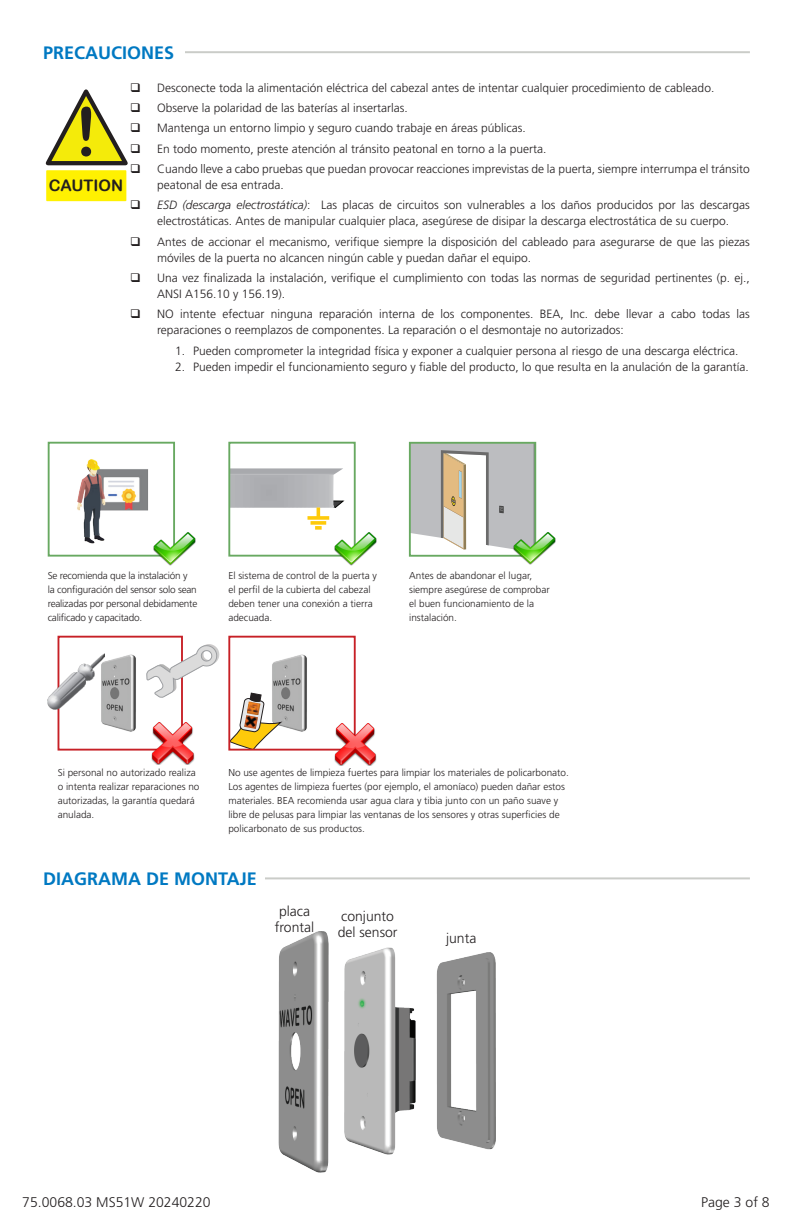
<style>
.page{position:relative;width:792px;height:1224px;background:#fff}
.page>*{position:absolute;margin:0;border:0;box-sizing:border-box;transform-origin:0 0}
.t1{font:67.4px "Arial Rounded MT Bold";color:#231f20}
.t2{font:700 18px "Frutiger LT Std";color:#0079c2}
.t3{font:15.8px "Arial Rounded MT Bold";color:#231f20}
.t4{font:300 14px/16px "Frutiger LT Std";color:#231f20}
.t5{font:300 12px/16px "Frutiger LT Std";color:#231f20}
.t6{font:300 10px/14px "Frutiger LT Std";color:#231f20}
.t7{font:300 10px/14px "Frutiger LT Std";letter-spacing:-.02em;color:#231f20}
.s1{font-style:italic}
</style>
<div class="page">
<hr style="left:43px;top:51px;width:707px;height:2px;background:#969991">
<hr style="left:43px;top:877px;width:707px;height:2px;background:#969991">
<svg style="left:412px;top:445px;width:121px;height:105px"></svg>
<div style="left:409px;top:442px;width:127px;height:115px;border:2px solid #68a961"></div>
<img style="left:513px;top:529px;width:43px;height:36px">
<img style="left:77px;top:459px;width:71px;height:85px">
<div style="left:48px;top:442px;width:127px;height:115px;border:2px solid #68a961"></div>
<img style="left:153px;top:529px;width:43px;height:37px">
<svg style="left:231px;top:468px;width:114px;height:50px"></svg>
<svg style="left:308px;top:516px;width:21px;height:4px"></svg>
<svg style="left:311px;top:521px;width:15px;height:4px"></svg>
<svg style="left:315px;top:526px;width:7px;height:4px"></svg>
<div style="left:228px;top:442px;width:128px;height:115px;border:2px solid #68a961"></div>
<img style="left:334px;top:529px;width:42px;height:37px">
<img style="left:101px;top:653px;width:35px;height:79px">
<div style="left:58px;top:636px;width:125px;height:115px;border:2px solid #c72026"></div>
<img style="left:48px;top:654px;width:57px;height:56px">
<svg style="left:146px;top:644px;width:74px;height:54px"></svg>
<img style="left:152px;top:722px;width:42px;height:43px">
<img style="left:250px;top:654px;width:57px;height:78px">
<svg style="left:231px;top:693px;width:50px;height:55px"></svg>
<div style="left:228px;top:636px;width:128px;height:115px;border:2px solid #c72026"></div>
<img style="left:334px;top:723px;width:43px;height:43px">
<img style="left:278px;top:932px;width:218px;height:240px">
<img style="left:309px;top:949px;width:106px;height:109px">
<div style="left:43px;top:43px;width:142px;height:18px;background:#fff"></div>
<div style="left:47px;top:171px;width:79px;height:29px;background:#fff101"></div>
<div style="left:46px;top:170px;width:80px;height:31px;border:1px solid #fff101"></div>
<div style="left:43px;top:869px;width:222px;height:18px;background:#fff"></div>
<svg style="left:45px;top:89px;width:83px;height:84px"></svg>
<p class="t2" style="left:43px;top:42px;width:133px">PRECAUCIONES</p>
<p class="t1" style="left:75px;top:92px;width:24px">!</p>
<p class="t3" style="left:49px;top:176px;width:76px">CAUTION</p>
<p class="t5" style="left:157px;top:80px;width:559px">Desconecte toda la alimentación eléctrica del cabezal antes de intentar cualquier procedimiento de cableado.</p>
<p class="t5" style="left:157px;top:100px;width:252px">Observe la polaridad de las baterías al insertarlas.</p>
<p class="t5" style="left:157px;top:120px;width:370px">Mantenga un entorno limpio y seguro cuando trabaje en áreas públicas.</p>
<p class="t5" style="left:157px;top:141px;width:391px">En todo momento, preste atención al tránsito peatonal en torno a la puerta.</p>
<p class="t5" style="left:157px;top:161px;width:594px">Cuando lleve a cabo pruebas que puedan provocar reacciones imprevistas de la puerta, siempre interrumpa el tránsito peatonal de esa entrada.</p>
<p class="t5" style="left:157px;top:197px;width:594px"><span class="s1">ESD (descarga electrostática)</span>: Las placas de circuitos son vulnerables a los daños producidos por las descargas electrostáticas. Antes de manipular cualquier placa, asegúrese de disipar la descarga electrostática de su cuerpo.</p>
<p class="t5" style="left:157px;top:234px;width:594px">Antes de accionar el mecanismo, verifique siempre la disposición del cableado para asegurarse de que las piezas móviles de la puerta no alcancen ningún cable y puedan dañar el equipo.</p>
<p class="t5" style="left:157px;top:270px;width:594px">Una vez finalizada la instalación, verifique el cumplimiento con todas las normas de seguridad pertinentes (p. ej.,<br>ANSI A156.10 y 156.19).</p>
<p class="t5" style="left:157px;top:306px;width:594px">NO intente efectuar ninguna reparación interna de los componentes. BEA, Inc. debe llevar a cabo todas las reparaciones o reemplazos de componentes. La reparación o el desmontaje no autorizados:</p>
<p class="t5" style="left:175px;top:343px;width:565px">1. Pueden comprometer la integridad física y exponer a cualquier persona al riesgo de una descarga eléctrica.</p>
<p class="t5" style="left:175px;top:359px;width:575px">2. Pueden impedir el funcionamiento seguro y fiable del producto, lo que resulta en la anulación de la garantía.</p>
<p class="t7" style="left:48px;top:569px;width:151px">Se recomienda que la instalación y<br>la configuración del sensor solo sean realizadas por personal debidamente calificado y capacitado.</p>
<p class="t6" style="left:228px;top:569px;width:150px">El sistema de control de la puerta y el perfil de la cubierta del cabezal deben tener una conexión a tierra adecuada.</p>
<p class="t6" style="left:409px;top:569px;width:142px">Antes de abandonar el lugar, siempre asegúrese de comprobar el buen funcionamiento de la instalación.</p>
<p class="t6" style="left:58px;top:766px;width:143px">Si personal no autorizado realiza o intenta realizar reparaciones no autorizadas, la garantía quedará anulada.</p>
<p class="t6" style="left:228px;top:766px;width:342px">No use agentes de limpieza fuertes para limpiar los materiales de policarbonato.<br>Los agentes de limpieza fuertes (por ejemplo, el amoníaco) pueden dañar estos materiales. BEA recomienda usar agua clara y tibia junto con un paño suave y libre de pelusas para limpiar las ventanas de los sensores y otras superficies de policarbonato de sus productos.</p>
<p class="t2" style="left:43px;top:868px;width:215px">DIAGRAMA DE MONTAJE</p>
<p class="t4" style="left:275px;top:904px;width:41px">placa frontal</p>
<p class="t4" style="left:338px;top:908px;width:61px">conjunto del sensor</p>
<p class="t4" style="left:446px;top:930px;width:32px">junta</p>
<p class="t4" style="left:22px;top:1194px;width:190px">75.0068.03 MS51W 20240220</p>
<p class="t4" style="left:701px;top:1194px;width:70px">Page 3 of 8</p>
</div>
